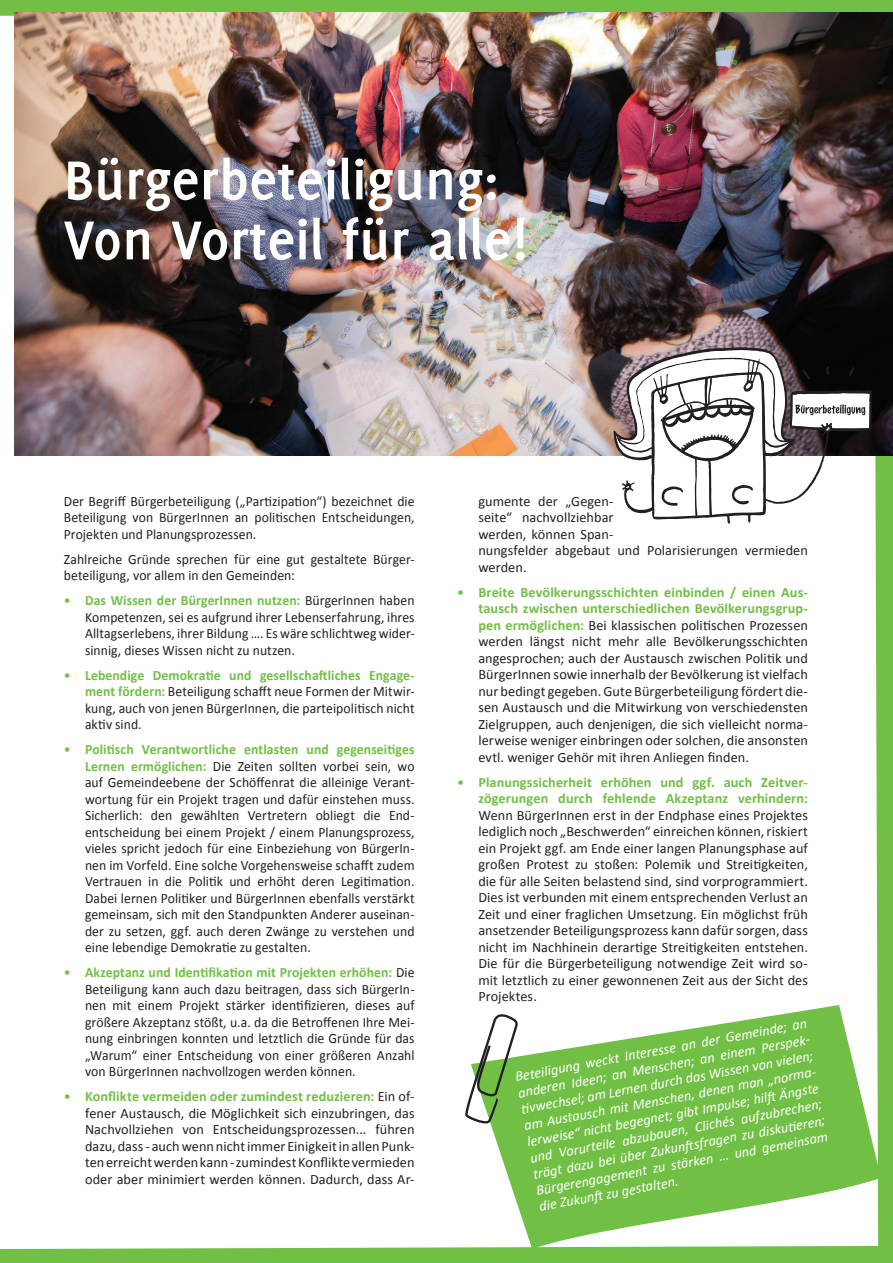
<style>
.page{position:relative;width:893px;height:1263px;background:#71bf44}
.page>*{position:absolute;margin:0;border:0;box-sizing:border-box;transform-origin:0 0}
.t1{font:700 60px/60px "Delicious";color:#fff}
.t2{font:14.25px/16.5px "Calibri";letter-spacing:.005em;color:#231f20;text-align:justify;scale:.96 1}
.t3{font:14.25px/16.5px "Calibri";letter-spacing:.005em;color:#231f20;text-align:justify}
.t4{font:italic 14.25px/16.5px "Calibri";color:#fff}
.t5{font:700 14.25px/16.5px "Calibri";letter-spacing:.005em;color:#71bf44;text-align:right}
.s1{color:#71bf44}
.s2{font-weight:700;color:#71bf44}
.s3{font-weight:400}
</style>
<div class="page">
<div style="left:0;top:13px;width:878px;height:1236px;background:#fff"></div>
<img style="left:15px;top:13px;width:878px;height:442px">
<svg style="left:613px;top:347px;width:259px;height:177px;background:#beb9b9"></svg>
<svg style="left:616px;top:349px;width:254px;height:168px;background:#bab8b8"></svg>
<svg style="left:471px;top:1005px;width:408px;height:244px"></svg>
<svg style="left:465px;top:1014px;width:54px;height:111px"></svg>
<h1 class="t1" style="left:64px;top:149px;width:465px">Bürgerbeteiligung:<br>Von Vorteil für alle!</h1>
<p class="t2" style="left:64px;top:492px;width:367px">Der Begriff Bürgerbeteiligung („Partizipation“) bezeichnet die Beteiligung von BürgerInnen an politischen Entscheidungen, Projekten und Planungsprozessen.</p>
<p class="t2" style="left:64px;top:550px;width:367px">Zahlreiche Gründe sprechen für eine gut gestaltete Bürger&shy;beteiligung, vor allem in den Gemeinden:</p>
<p class="t2" style="left:85px;top:591px;width:345px;text-indent:-21px"><span class="s1">•</span> <span class="s2">Das Wissen der BürgerInnen nutzen:</span> BürgerInnen haben Kompetenzen, sei es aufgrund ihrer Lebenserfahrung, ihres Alltagserlebens, ihrer Bildung …. Es wäre schlichtweg wider&shy;sinnig, dieses Wissen nicht zu nutzen.</p>
<p class="t2" style="left:85px;top:666px;width:345px;text-indent:-21px"><span class="s1">•</span> <span class="s2">Lebendige Demokratie und gesellschaftliches Engage&shy;ment fördern:</span> Beteiligung schafft neue Formen der Mitwir&shy;kung, auch von jenen BürgerInnen, die parteipolitisch nicht aktiv sind.</p>
<p class="t2" style="left:85px;top:740px;width:345px;text-indent:-21px"><span class="s1">•</span> <span class="s2">Politisch Verantwortliche entlasten und gegenseitiges Lernen ermöglichen:</span> Die Zeiten sollten vorbei sein, wo auf Gemeindeebene der Schöffenrat die alleinige Verant&shy;wortung für ein Projekt tragen und dafür einstehen muss.<br>Sicherlich: den gewählten Vertretern obliegt die End&shy;entscheidung bei einem Projekt / einem Planungsprozess, vieles spricht jedoch für eine Einbeziehung von BürgerIn&shy;nen im Vorfeld. Eine solche Vorgehensweise schafft zudem Vertrauen in die Politik und erhöht deren Legitimation.<br>Dabei lernen Politiker und BürgerInnen ebenfalls verstärkt gemeinsam, sich mit den Standpunkten Anderer auseinan&shy;der zu setzen, ggf. auch deren Zwänge zu verstehen und eine lebendige Demokratie zu gestalten.</p>
<p class="t2" style="left:85px;top:963px;width:345px;text-indent:-21px"><span class="s1">•</span> <span class="s2">Akzeptanz und Identifikation mit Projekten erhöhen:</span> Die Beteiligung kann auch dazu beitragen, dass sich BürgerIn&shy;nen mit einem Projekt stärker identifizieren, dieses auf größere Akzeptanz stößt, u.a. da die Betroffenen Ihre Mei&shy;nung einbringen konnten und letztlich die Gründe für das „Warum“ einer Entscheidung von einer größeren Anzahl von BürgerInnen nachvollzogen werden können.</p>
<p class="t3" style="left:85px;top:1087px;width:331px;text-indent:-21px"><span class="s1">•</span> <span class="s2">Konflikte vermeiden oder zumindest reduzieren:</span> Ein of&shy;fener Austausch, die Möglichkeit sich einzubringen, das Nachvollziehen von Entscheidungsprozessen... führen dazu, dass - auch wenn nicht immer Einigkeit in allen Punk&shy;ten erreicht werden kann - zumindest Konflikte vermieden oder aber minimiert werden können. Dadurch, dass Ar-</p>
<p class="t3" style="left:478px;top:492px;width:331px;text-align:left">gumente der „Gegen-<br>seite“ nachvollziehbar<br>werden, können Span-<br>nungsfelder abgebaut und Polarisierungen vermieden werden.</p>
<p class="t3" style="left:478px;top:583px;width:331px;text-indent:-21px"><span class="s1">•</span> <span class="s2">Breite Bevölkerungsschichten einbinden / einen Aus&shy;tausch zwischen unterschiedlichen Bevölkerungsgrup&shy;pen ermöglichen:</span> Bei klassischen politischen Prozessen werden längst nicht mehr alle Bevölkerungsschichten angesprochen; auch der Austausch zwischen Politik und BürgerInnen sowie innerhalb der Bevölkerung ist vielfach nur bedingt gegeben. Gute Bürgerbeteiligung fördert die&shy;sen Austausch und die Mitwirkung von verschiedensten Zielgruppen, auch denjenigen, die sich vielleicht norma&shy;lerweise weniger einbringen oder solchen, die ansonsten evtl. weniger Gehör mit ihren Anliegen finden.</p>
<p class="t5" style="left:457px;top:774px;width:352px"><span class="s3">•</span> Planungssicherheit erhöhen und ggf. auch Zeitver&shy;zögerungen durch fehlende Akzeptanz verhindern:</p>
<p class="t3" style="left:478px;top:806px;width:331px">Wenn BürgerInnen erst in der Endphase eines Projektes lediglich noch „Beschwerden“ einreichen können, riskiert ein Projekt ggf. am Ende einer langen Planungsphase auf großen Protest zu stoßen: Polemik und Streitigkeiten, die für alle Seiten belastend sind, sind vorprogrammiert.<br>Dies ist verbunden mit einem entsprechenden Verlust an Zeit und einer fraglichen Umsetzung. Ein möglichst früh ansetzender Beteiligungsprozess kann dafür sorgen, dass nicht im Nachhinein derartige Streitigkeiten entstehen.<br>Die für die Bürgerbeteiligung notwendige Zeit wird so&shy;mit letztlich zu einer gewonnenen Zeit aus der Sicht des Projektes.</p>
<p class="t4" style="left:514px;top:1067px;width:301px;rotate:-10deg">Beteiligung weckt Interesse an der Gemeinde; an anderen Ideen; an Menschen; an einem Perspek&shy;ti vwechsel; am Lernen durch das Wissen von vielen; am Austausch mit Menschen, denen man „norma&shy;lerweise“ nicht begegnet; gibt Impulse; hilft Ängste und Vorurteile abzubauen, Clichés aufzubrechen; trägt dazu bei über Zukunft sfragen zu diskuti eren; Bürgerengagement zu stärken … und gemeinsam die Zukunft zu gestalten.</p>
</div>
